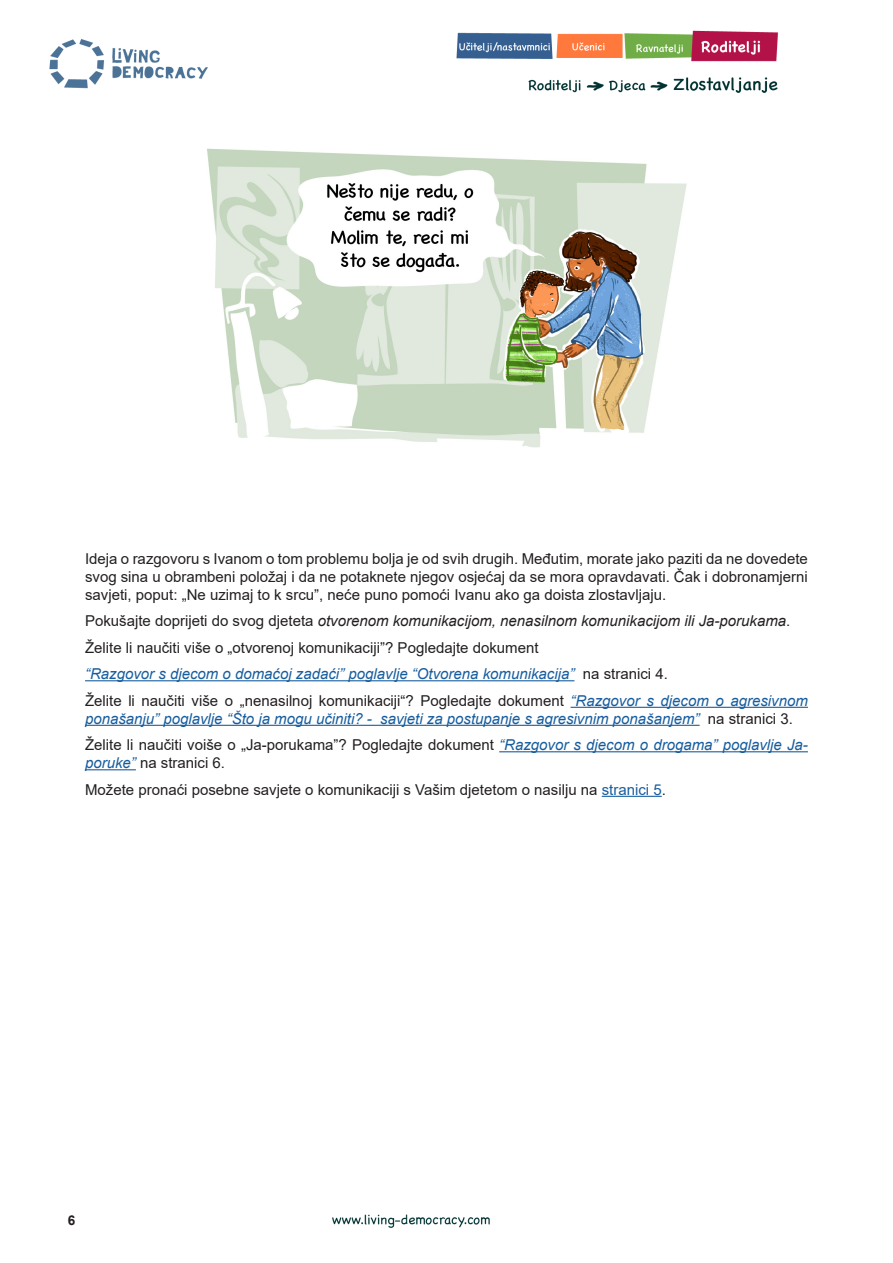
<style>
.page{position:relative;width:893px;height:1263px;background:#fff}
.page>*{position:absolute;margin:0;border:0;box-sizing:border-box;transform-origin:0 0}
.t1{font:15px/18px "Arial";color:#231f20;text-align:justify}
.t2{font:italic 15px/18px "Arial";color:#175d9e}
.t3{font:italic 15px "Arial";color:#231f20}
.t4{font:700 13.5px "Arial";color:#231f20}
.s1{font-style:normal}
.s2{font-style:normal;color:#231f20}
.s3{font-style:italic;color:#175d9e}
.s4{color:#175d9e}
</style>
<div class="page">
<img style="left:49px;top:30px;width:759px;height:1198px">
<hr style="left:85px;top:680px;width:489px;height:1px;background:#175d9e">
<hr style="left:571px;top:707px;width:237px;height:1px;background:#175d9e">
<hr style="left:85px;top:725px;width:615px;height:1px;background:#175d9e">
<hr style="left:499px;top:751px;width:309px;height:1px;background:#175d9e">
<hr style="left:85px;top:769px;width:51px;height:1px;background:#175d9e">
<hr style="left:602px;top:796px;width:60px;height:1px;background:#175d9e">
<img style="left:196px;top:134px;width:501px;height:328px">
<p class="t1" style="left:85px;top:549px;width:724px">Ideja o razgovoru s Ivanom o tom problemu bolja je od svih drugih. Međutim, morate jako paziti da ne dovedete svog sina u obrambeni položaj i da ne potaknete njegov osjećaj da se mora opravdavati. Čak i dobronamjerni savjeti, poput: „Ne uzimaj to k srcu”, neće puno pomoći Ivanu ako ga doista zlostavljaju.</p>
<p class="t3" style="left:85px;top:611px;width:707px"><span class="s1">Pokušajte doprijeti do svog djeteta</span> otvorenom komunikacijom, nenasilnom komunikacijom ili Ja-porukama<span class="s1">.</span></p>
<p class="t1" style="left:85px;top:638px;width:455px">Želite li naučiti više o „otvorenoj komunikaciji”? Pogledajte dokument</p>
<p class="t2" style="left:85px;top:665px;width:584px">“Razgovor s djecom o domaćoj zadaći” poglavlje “Otvorena komunikacija” <span class="s2">na stranici 4.</span></p>
<p class="t2" style="left:85px;top:692px;width:724px"><span class="s2">Želite li naučiti više o „nenasilnoj komunikaciji“? Pogledajte dokument</span> “Razgovor s djecom o agresivnom ponašanju” poglavlje “Što ja mogu učiniti? - savjeti za postupanje s agresivnim ponašanjem” <span class="s2">na stranici 3.</span></p>
<p class="t1" style="left:85px;top:736px;width:724px">Želite li naučiti voiše o „Ja-porukama”? Pogledajte dokument <span class="s3">“Razgovor s djecom o drogama” poglavlje Ja&shy;poruke”</span> na stranici 6.</p>
<p class="t1" style="left:85px;top:780px;width:582px">Možete pronaći posebne savjete o komunikaciji s Vašim djetetom o nasilju na <span class="s4">stranici 5</span>.</p>
<p class="t4" style="left:68px;top:1211px;width:9px">6</p>
</div>
